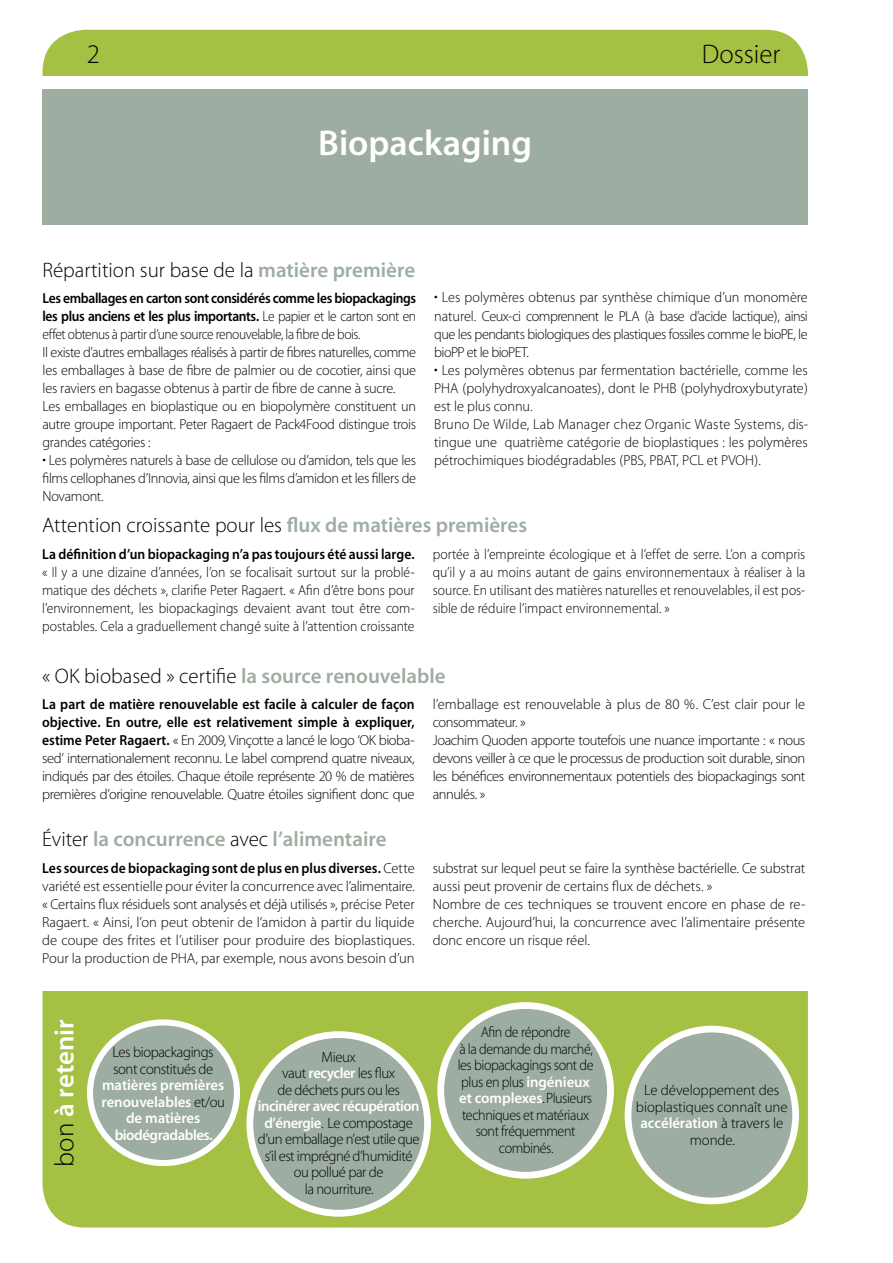
<style>
.page{position:relative;width:893px;height:1263px;background:#fff}
.page>*{position:absolute;margin:0;border:0;box-sizing:border-box;transform-origin:0 0}
.t1{font:500 36px "Myriad LS";color:#fff}
.t2{font:500 27px "Myriad LS";color:#fff}
.t3{font:300 27px "Myriad LS";color:#000}
.t4{font:300 21px "Myriad LS";color:#000}
.t5{font:500 21px "Myriad LS";color:#9eada1}
.t6{font:300 15px/16.5px "Myriad LS";letter-spacing:-.03em;color:#000;text-align:center}
.t7{font:300 15px/16.5px "Myriad LS";letter-spacing:-.03em;color:#000;text-align:center;scale:.94 1}
.t8{font:500 15px/16.5px "Myriad LS";letter-spacing:-.005em;color:#fff;text-align:center}
.t9{font:300 15px/16.5px "Myriad LS";letter-spacing:-.005em;color:#000;text-align:center}
.t10{font:300 14.55px/18px "Myriad LS";letter-spacing:-.015em;color:#000;text-align:justify}
.t11{font:300 14.55px/18px "Myriad LS";letter-spacing:-.015em;color:#000;text-align:justify;scale:.94 1}
.t12{font:300 14.55px/18px "Myriad LS";letter-spacing:-.015em;color:#000;scale:.93 1}
.s1{font-weight:500;color:#9eada1}
.s2{font-weight:500}
.s3{font-weight:300;color:#000}
.s4{font-weight:500;color:#fff}
</style>
<div class="page">
<div style="left:43px;top:90px;width:765px;height:1137px;background:#a5c143;border-radius:43px"></div>
<div style="left:43px;top:30px;width:765px;height:178px;background:#a5c143;border-radius:43px"></div>
<div style="left:43px;top:86px;width:765px;height:168px;background:#9eada1"></div>
<div style="left:0;top:77px;width:893px;height:12px;background:#fff"></div>
<div style="left:0;top:225px;width:893px;height:766px;background:#fff"></div>
<div style="left:90px;top:1022px;width:147px;height:141px;background:#9eada1;border-radius:50%"></div>
<div style="left:87px;top:1019px;width:153px;height:147px;border:6px solid #fff;border-radius:50%"></div>
<div style="left:628px;top:1029px;width:168px;height:172px;background:#9eada1;border-radius:50%"></div>
<div style="left:625px;top:1026px;width:174px;height:178px;border:7px solid #fff;border-radius:50%"></div>
<div style="left:441px;top:1005px;width:169px;height:170px;background:#9eada1;border-radius:50%"></div>
<div style="left:437px;top:1002px;width:177px;height:176px;border:7px solid #fff;border-radius:50%"></div>
<div style="left:250px;top:1034px;width:178px;height:179px;background:#9eada1;border-radius:50%"></div>
<div style="left:246px;top:1031px;width:185px;height:186px;border:7px solid #fff;border-radius:50%"></div>
<p class="t3" style="left:87px;top:41px;width:15px">2</p>
<p class="t3" style="left:702px;top:41px;width:80px">Dossier</p>
<p class="t1" style="left:318px;top:124px;width:215px">Biopackaging</p>
<p class="t4" style="left:43px;top:260px;width:374px">Répartition sur base de la <span class="s1">matière première</span></p>
<p class="t12" style="left:43px;top:289px;width:403px"><span class="s2">Les emballages en carton sont considérés comme les biopackagings les plus anciens et les plus importants.</span> Le papier et le carton sont en effet obtenus à partir d’une source renouvelable, la fibre de bois.<br>Il existe d’autres emballages réalisés à partir de fibres naturelles, comme les emballages à base de fibre de palmier ou de cocotier, ainsi que les raviers en bagasse obtenus à partir de fibre de canne à sucre.<br>Les emballages en bioplastique ou en biopolymère constituent un autre groupe important. Peter Ragaert de Pack4Food distingue trois grandes catégories :</p>
<p class="t10" style="left:43px;top:451px;width:375px">• Les polymères naturels à base de cellulose ou d’amidon, tels que les films cellophanes d’Innovia, ainsi que les films d’amidon et les fillers de Novamont.</p>
<p class="t10" style="left:434px;top:289px;width:375px">• Les polymères obtenus par synthèse chimique d’un monomère naturel. Ceux-ci comprennent le PLA (à base d’acide lactique), ainsi que les pendants biologiques des plastiques fossiles comme le bioPE, le bioPP et le bioPET.</p>
<p class="t10" style="left:434px;top:361px;width:375px;text-align:left">• Les polymères obtenus par fermentation bactérielle, comme les PHA (polyhydroxyalcanoates), dont le PHB (polyhydroxybutyrate) est le plus connu.<br>Bruno De Wilde, Lab Manager chez Organic Waste Systems, dis&shy;tingue une quatrième catégorie de bioplastiques : les polymères pétrochimiques biodégradables (PBS, PBAT, PCL et PVOH).</p>
<p class="t4" style="left:42px;top:515px;width:487px">Attention croissante pour les <span class="s1">flux de matières premières</span></p>
<p class="t11" style="left:42px;top:546px;width:398px"><span class="s2">La définition d’un biopackaging n’a pas toujours été aussi large. </span>« Il y a une dizaine d’années, l’on se focalisait surtout sur la problé&shy;matique des déchets », clarifie Peter Ragaert. « Afin d’être bons pour l’environnement, les biopackagings devaient avant tout être com&shy;postables. Cela a graduellement changé suite à l’attention croissante</p>
<p class="t11" style="left:433px;top:546px;width:398px">portée à l’empreinte écologique et à l’effet de serre. L’on a compris qu’il y a au moins autant de gains environnementaux à réaliser à la source. En utilisant des matières naturelles et renouvelables, il est pos&shy;sible de réduire l’impact environnemental. »</p>
<p class="t4" style="left:42px;top:665px;width:405px">« OK biobased » certifie <span class="s1">la source renouvelable</span></p>
<p class="t10" style="left:42px;top:696px;width:374px"><span class="s2">La part de matière renouvelable est facile à calculer de façon objective. En outre, elle est relativement simple à expliquer, estime Peter Ragaert.</span> « En 2009, Vinçotte a lancé le logo ‘OK bioba&shy;sed’ internationalement reconnu. Le label comprend quatre niveaux, indiqués par des étoiles. Chaque étoile représente 20 % de matières premières d’origine renouvelable. Quatre étoiles signifient donc que</p>
<p class="t10" style="left:433px;top:696px;width:374px;text-align:left">l’emballage est renouvelable à plus de 80 %. C’est clair pour le consommateur. »<br>Joachim Quoden apporte toutefois une nuance importante : « nous devons veiller à ce que le processus de production soit durable, sinon les bénéfices environnementaux potentiels des biopackagings sont annulés. »</p>
<p class="t5" style="left:42px;top:828px;width:346px"><span class="s3">Éviter</span> la concurrence <span class="s3">avec</span> l’alimentaire</p>
<p class="t10" style="left:42px;top:859px;width:374px"><span class="s2">Les sources de biopackaging sont de plus en plus diverses.</span> Cette variété est essentielle pour éviter la concurrence avec l’alimentaire. « Certains flux résiduels sont analysés et déjà utilisés », précise Peter Ragaert. « Ainsi, l’on peut obtenir de l’amidon à partir du liquide de coupe des frites et l’utiliser pour produire des bioplastiques.<br>Pour la production de PHA, par exemple, nous avons besoin d’un</p>
<p class="t10" style="left:433px;top:859px;width:374px;text-align:left">substrat sur lequel peut se faire la synthèse bactérielle. Ce substrat aussi peut provenir de certains flux de déchets. »<br>Nombre de ces techniques se trouvent encore en phase de re&shy;cherche. Aujourd’hui, la concurrence avec l’alimentaire présente donc encore un risque réel.</p>
<p class="t2" style="left:51px;top:1167px;width:149px;rotate:-90deg"><span class="s3">bon</span> à retenir</p>
<p class="t8" style="left:102px;top:1044px;width:125px"><span class="s3">Les biopackagings sont constitués de </span>matières premières renouvelables <span class="s3">et/ou </span>de matières biodégradables.</p>
<p class="t6" style="left:258px;top:1049px;width:163px">Mieux<br>vaut <span class="s4">recycler</span> les flux<br>de déchets purs ou les <span class="s4">incinérer avec récupération d’énergie</span>. Le compostage d’un emballage n’est utile que s’il est imprégné d’humidité ou pollué par de<br>la nourriture.</p>
<p class="t7" style="left:458px;top:1025px;width:146px">Afin de répondre<br>à la demande du marché, les biopackagings sont de plus en plus <span class="s4">ingénieux et complexes</span>. Plusieurs techniques et matériaux sont fréquemment combinés.</p>
<p class="t9" style="left:636px;top:1082px;width:153px">Le développement des bioplastiques connaît une <span class="s4">accélération</span> à travers le monde.</p>
</div>
